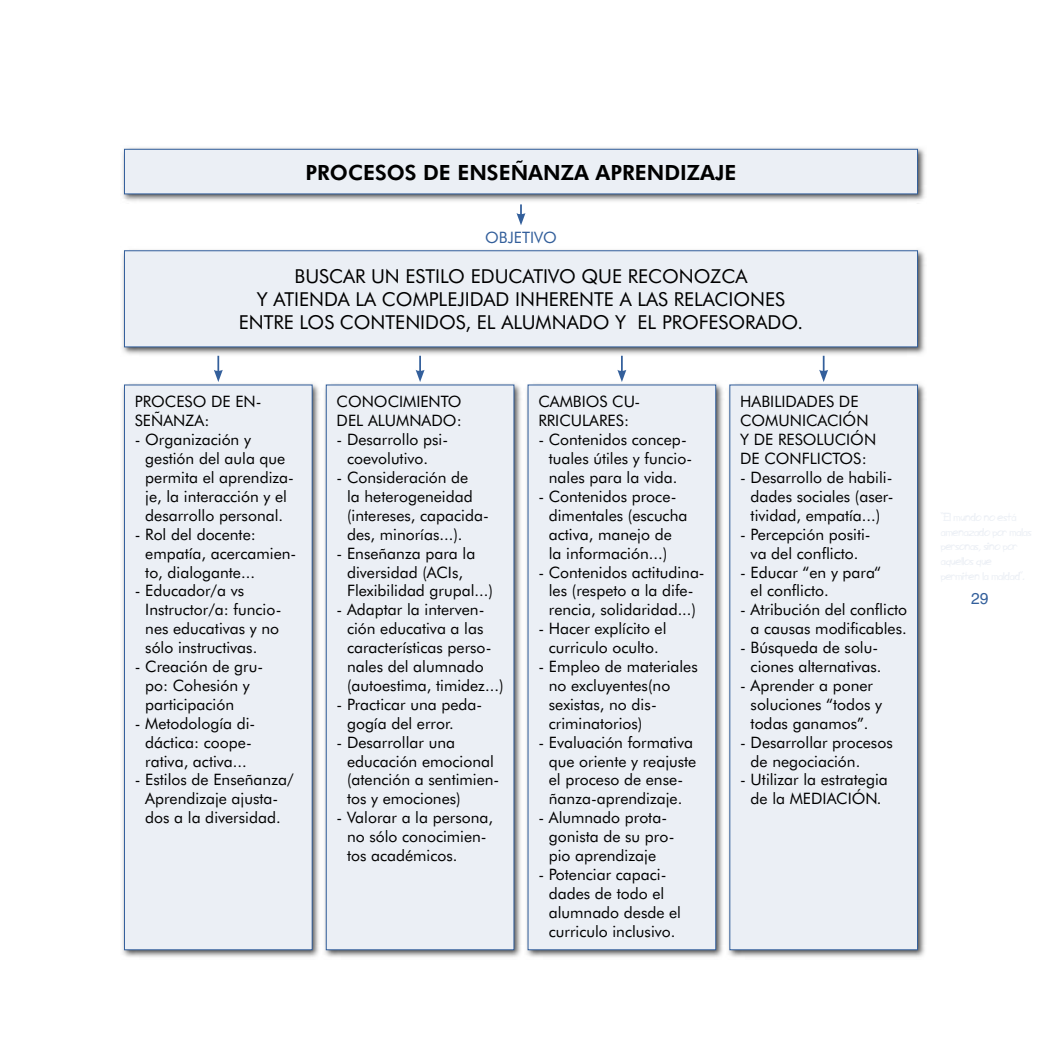
<style>
.page{position:relative;width:1042px;height:1042px;background:#fff}
.page>*{position:absolute;margin:0;border:0;box-sizing:border-box;transform-origin:0 0}
.t1{font:800 21px "Futura BT";color:#000}
.t2{font:19.25px/23.1px "Futura BT";color:#000;text-align:center}
.t3{font:15.75px/18.9px "Futura BT";color:#000}
.t4{font:15.75px "Futura BT";color:#335f9b}
.t5{font:15.75px "Helvetica";color:#335f9b}
</style>
<div class="page">
<img style="left:122px;top:147px;width:803px;height:54px">
<div style="left:124px;top:149px;width:793px;height:45px;background:#ebeff5"></div>
<div style="left:124px;top:149px;width:794px;height:45px;border:1px solid #335f9b"></div>
<img style="left:122px;top:249px;width:803px;height:107px">
<div style="left:124px;top:251px;width:793px;height:96px;background:#ebeff5"></div>
<div style="left:124px;top:250px;width:794px;height:97px;border:1px solid #335f9b"></div>
<svg style="left:516px;top:204px;width:9px;height:21px"></svg>
<img style="left:122px;top:383px;width:803px;height:574px">
<div style="left:124px;top:385px;width:188px;height:565px;background:#ebeff5"></div>
<div style="left:124px;top:384px;width:189px;height:566px;border:1px solid #335f9b"></div>
<div style="left:326px;top:385px;width:188px;height:565px;background:#ebeff5"></div>
<div style="left:326px;top:384px;width:188px;height:566px;border:1px solid #335f9b"></div>
<div style="left:528px;top:385px;width:188px;height:565px;background:#ebeff5"></div>
<div style="left:527px;top:384px;width:189px;height:566px;border:1px solid #335f9b"></div>
<div style="left:730px;top:385px;width:187px;height:565px;background:#ebeff5"></div>
<div style="left:729px;top:384px;width:189px;height:566px;border:1px solid #335f9b"></div>
<svg style="left:214px;top:356px;width:9px;height:26px"></svg>
<svg style="left:416px;top:356px;width:8px;height:26px"></svg>
<svg style="left:617px;top:356px;width:9px;height:26px"></svg>
<svg style="left:819px;top:356px;width:9px;height:26px"></svg>
<h1 class="t1" style="left:305px;top:160px;width:432px">PROCESOS DE ENSEÑANZA APRENDIZAJE</h1>
<p class="t4" style="left:485px;top:228px;width:73px">OBJETIVO</p>
<p class="t2" style="left:239px;top:264px;width:566px">BUSCAR UN ESTILO EDUCATIVO QUE RECONOZCA<br>Y ATIENDA LA COMPLEJIDAD INHERENTE A LAS RELACIONES<br>ENTRE LOS CONTENIDOS, EL ALUMNADO Y EL PROFESORADO.</p>
<p class="t3" style="left:135px;top:392px;width:128px">PROCESO DE EN-<br>SEÑANZA:</p>
<p class="t3" style="left:145px;top:430px;width:150px;text-indent:-10px">- Organización y gestión del aula que permita el aprendiza&shy;je, la interacción y el desarrollo personal.</p>
<p class="t3" style="left:145px;top:524px;width:153px;text-indent:-10px">- Rol del docente: empatía, acercamien&shy;to, dialogante...</p>
<p class="t3" style="left:145px;top:581px;width:138px;text-indent:-10px">- Educador/a vs<br>Instructor/a: funcio&shy;nes educativas y no sólo instructivas.</p>
<p class="t3" style="left:145px;top:657px;width:119px;text-indent:-10px">- Creación de gru&shy;po: Cohesión y participación</p>
<p class="t3" style="left:135px;top:713px;width:122px;text-align:center">- Metodología di&shy;dáctica: coope&shy;rativa, activa...</p>
<p class="t3" style="left:135px;top:770px;width:160px;text-align:center">- Estilos de Enseñanza/<br>Aprendizaje ajusta&shy;dos a la diversidad.</p>
<p class="t3" style="left:337px;top:392px;width:127px">CONOCIMIENTO<br>DEL ALUMNADO:</p>
<p class="t3" style="left:347px;top:430px;width:103px;text-indent:-10px">- Desarrollo psi&shy;coevolutivo.</p>
<p class="t3" style="left:347px;top:468px;width:143px;text-indent:-10px">- Consideración de<br>la heterogeneidad (intereses, capacida&shy;des, minorías...).</p>
<p class="t3" style="left:347px;top:543px;width:147px;text-indent:-10px">- Enseñanza para la diversidad (ACIs,<br>Flexibilidad grupal...)</p>
<p class="t3" style="left:347px;top:600px;width:158px;text-indent:-10px">- Adaptar la interven&shy;ción educativa a las características perso&shy;nales del alumnado (autoestima, timidez...)</p>
<p class="t3" style="left:347px;top:695px;width:137px;text-indent:-10px">- Practicar una peda&shy;gogía del error.</p>
<p class="t3" style="left:347px;top:732px;width:154px;text-indent:-10px">- Desarrollar una educación emocional (atención a sentimien&shy;tos y emociones)</p>
<p class="t3" style="left:347px;top:808px;width:148px;text-indent:-10px">- Valorar a la persona, no sólo conocimien&shy;tos académicos.</p>
<p class="t3" style="left:538px;top:392px;width:103px">CAMBIOS CU-<br>RRICULARES:</p>
<p class="t3" style="left:549px;top:430px;width:145px;text-indent:-10px">- Contenidos concep&shy;tuales útiles y funcio&shy;nales para la vida.</p>
<p class="t3" style="left:549px;top:487px;width:140px;text-indent:-10px">- Contenidos proce&shy;dimentales (escucha activa, manejo de la información...)</p>
<p class="t3" style="left:538px;top:562px;width:168px;text-align:center">- Contenidos actitudina&shy;les (respeto a la dife&shy;rencia, solidaridad...)</p>
<p class="t3" style="left:538px;top:619px;width:130px;text-align:center">- Hacer explícito el curriculo oculto.</p>
<p class="t3" style="left:549px;top:657px;width:150px;text-indent:-10px">- Empleo de materiales no excluyentes(no sexistas, no dis&shy;criminatorios)</p>
<p class="t3" style="left:549px;top:732px;width:149px;text-indent:-10px">- Evaluación formativa que oriente y reajuste el proceso de ense&shy;ñanza-aprendizaje.</p>
<p class="t3" style="left:549px;top:808px;width:127px;text-indent:-10px">- Alumnado prota&shy;gonista de su pro&shy;pio aprendizaje</p>
<p class="t3" style="left:549px;top:865px;width:134px;text-indent:-10px">- Potenciar capaci&shy;dades de todo el alumnado desde el curriculo inclusivo.</p>
<p class="t3" style="left:740px;top:392px;width:137px">HABILIDADES DE<br>COMUNICACIÓN<br>Y DE RESOLUCIÓN<br>DE CONFLICTOS:</p>
<p class="t3" style="left:750px;top:468px;width:145px;text-align:justify;text-indent:-10px">- Desarrollo de habili&shy;dades sociales (aser&shy;tividad, empatía...)</p>
<p class="t3" style="left:740px;top:524px;width:132px;text-align:center">- Percepción positi&shy;va del conflicto.</p>
<p class="t3" style="left:750px;top:562px;width:132px;text-indent:-10px">- Educar “en y para“ el conflicto.</p>
<p class="t3" style="left:740px;top:600px;width:168px;text-align:right">- Atribución del conflicto a causas modificables.</p>
<p class="t3" style="left:740px;top:638px;width:143px;text-align:right">- Búsqueda de solu&shy;ciones alternativas.</p>
<p class="t3" style="left:750px;top:676px;width:133px;text-indent:-10px">- Aprender a poner soluciones “todos y todas ganamos”.</p>
<p class="t3" style="left:750px;top:732px;width:144px;text-indent:-10px">- Desarrollar procesos de negociación.</p>
<p class="t3" style="left:740px;top:770px;width:149px;text-align:center">- Utilizar la estrategia de la MEDIACIÓN.</p>
<p class="t5" style="left:971px;top:589px;width:19px">29</p>
</div>
